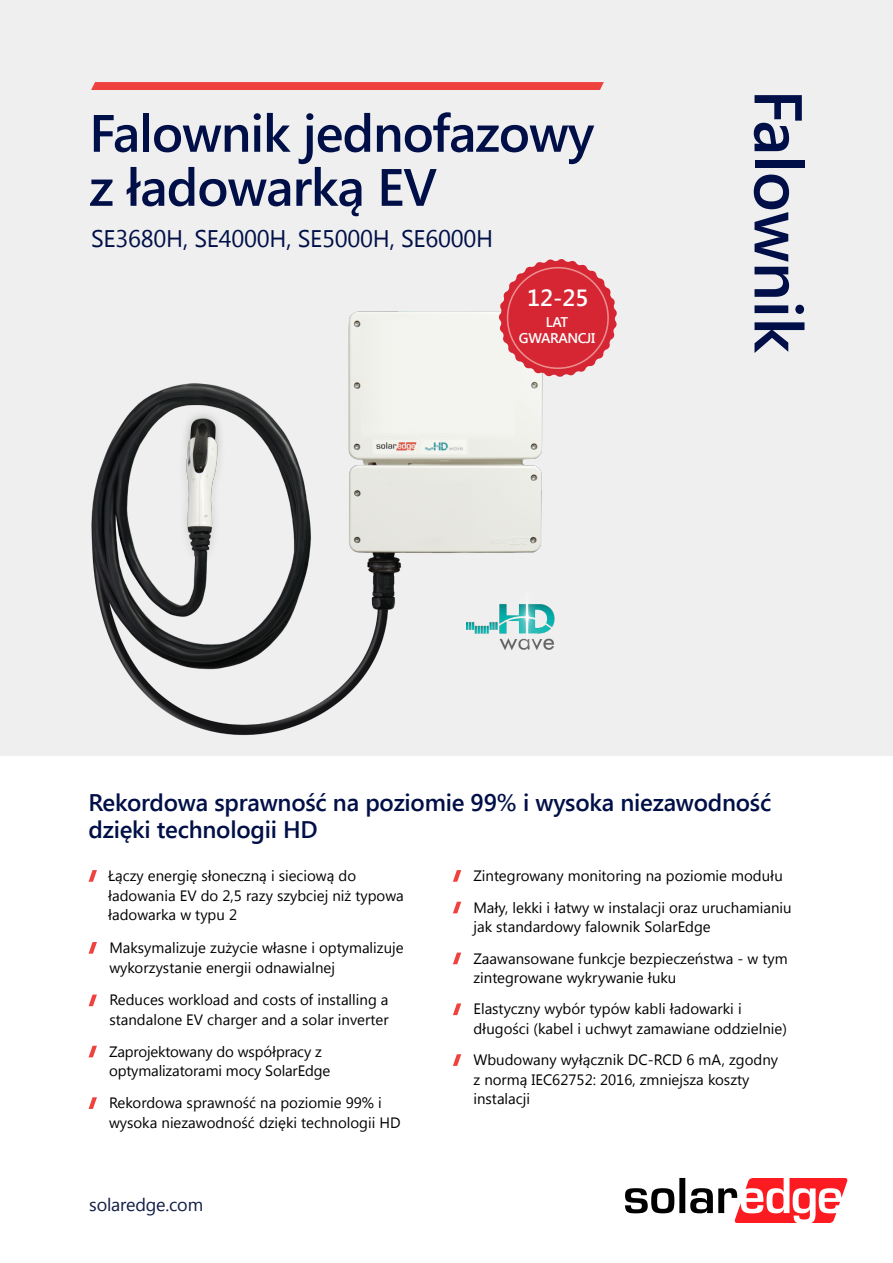
<style>
.page{position:relative;width:893px;height:1263px;background:#efefef}
.page>*{position:absolute;margin:0;border:0;box-sizing:border-box;transform-origin:0 0}
.t1{font:600 67.5px "Segoe UI";letter-spacing:-.01em;color:#000f47}
.t2{font:600 52.5px/54px "Segoe UI";letter-spacing:-.02em;color:#000f47}
.t3{font:600 24px/27.2px "Segoe UI";letter-spacing:-.01em;color:#000f47}
.t4{font:24px "Segoe UI";letter-spacing:-.01em;color:#000f47}
.t5{font:600 23.4px "Segoe UI";color:#fff}
.t6{font:18px "Segoe UI";letter-spacing:-.01em;color:#0f1c44}
.t7{font:15px/19.6px "Segoe UI";color:#000}
.t8{font:600 14.1px/15.6px "Segoe UI";letter-spacing:-.03em;color:#fff;text-align:center}
</style>
<div class="page">
<div style="left:0;top:756px;width:893px;height:507px;background:#fff"></div>
<svg style="left:91px;top:82px;width:513px;height:8px;background:#ef433f"></svg>
<svg style="left:89px;top:870px;width:8px;height:12px"></svg>
<svg style="left:453px;top:870px;width:8px;height:12px"></svg>
<svg style="left:89px;top:942px;width:8px;height:12px"></svg>
<svg style="left:89px;top:1097px;width:8px;height:12px"></svg>
<svg style="left:89px;top:1046px;width:8px;height:11px"></svg>
<img style="left:91px;top:311px;width:452px;height:425px">
<svg style="left:498px;top:259px;width:119px;height:118px"></svg>
<div style="left:507px;top:267px;width:102px;height:102px;border:2px solid #eb8e8f;border-radius:50%"></div>
<img style="left:466px;top:583px;width:89px;height:74px">
<svg style="left:453px;top:952px;width:8px;height:12px"></svg>
<svg style="left:453px;top:902px;width:8px;height:11px"></svg>
<svg style="left:453px;top:1003px;width:8px;height:12px"></svg>
<svg style="left:453px;top:1054px;width:8px;height:12px"></svg>
<svg style="left:89px;top:994px;width:8px;height:12px"></svg>
<svg style="left:625px;top:1178px;width:223px;height:45px"></svg>
<h2 class="t2" style="left:89px;top:104px;width:507px">Falownik jednofazowy z ładowarką EV</h2>
<h3 class="t4" style="left:91px;top:222px;width:404px">SE3680H, SE4000H, SE5000H, SE6000H</h3>
<h3 class="t5" style="left:527px;top:281px;width:63px">12-25</h3>
<p class="t8" style="left:519px;top:314px;width:78px">LAT<br>GWARANCJI</p>
<h1 class="t1" style="left:826px;top:89px;width:265px;rotate:90deg">Falownik</h1>
<h3 class="t3" style="left:89px;top:788px;width:684px">Rekordowa sprawność na poziomie 99% i wysoka niezawodność dzięki technologii HD</h3>
<p class="t7" style="left:108px;top:865px;width:297px">Łączy energię słoneczną i sieciową do ładowania EV do 2,5 razy szybciej niż typowa ładowarka w typu 2</p>
<p class="t7" style="left:473px;top:865px;width:311px">Zintegrowany monitoring na poziomie modułu</p>
<p class="t7" style="left:109px;top:937px;width:296px">Maksymalizuje zużycie własne i optymalizuje wykorzystanie energii odnawialnej</p>
<p class="t7" style="left:473px;top:897px;width:320px">Mały, lekki i łatwy w instalacji oraz uruchamianiu jak standardowy falownik SolarEdge</p>
<p class="t7" style="left:473px;top:948px;width:316px">Zaawansowane funkcje bezpieczeństwa w- tym zintegrowane wykrywanie łuku</p>
<p class="t7" style="left:109px;top:990px;width:281px">Reduces workload and costs of installing a standalone EV charger and a solar inverter</p>
<p class="t7" style="left:109px;top:1041px;width:223px">Zaprojektowany do współpracy z optymalizatorami mocy SolarEdge</p>
<p class="t7" style="left:109px;top:1092px;width:293px">Rekordowa sprawność na poziomie 99% i wysoka niezawodność dzięki technologii HD</p>
<p class="t6" style="left:89px;top:1192px;width:115px">solaredge.com</p>
<p class="t7" style="left:473px;top:998px;width:315px">Elastyczny wybór typów kabli ładowarki i długości (kabel i uchwyt zamawiane oddzielnie(</p>
<p class="t7" style="left:473px;top:1049px;width:306px">Wbudowany wyłącznik DC-RCD 6 mA, zgodny z normą IEC62752: 2016, zmniejsza koszty instalacji</p>
</div>
